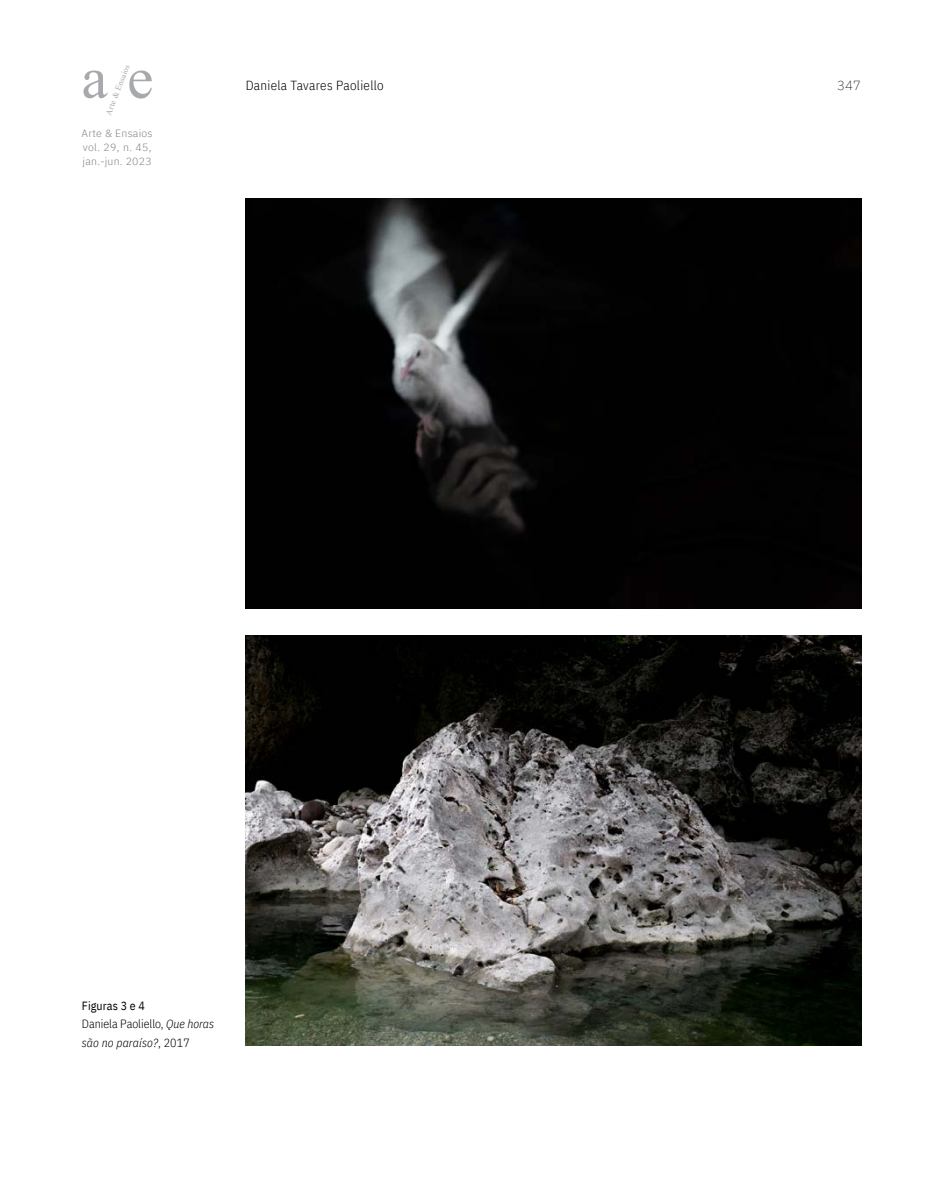
<style>
.page{position:relative;width:943px;height:1191px;background:#fff}
.page>*{position:absolute;margin:0;border:0;box-sizing:border-box;transform-origin:0 0}
.t1{font:59.15px "Times New Roman";color:#a7a9ac}
.t2{font:300 13.12px "IBM Plex Sans Cond";letter-spacing:.025em;color:#000}
.t3{font:200 13.12px "IBM Plex Sans";color:#000}
.t4{font:300 11.9px/18.4px "IBM Plex Sans Cond";color:#000}
.t5{font:300 10.5px/14px "IBM Plex Sans";letter-spacing:.025em;color:#808285;text-align:justify}
.t6{font:8.4px "Times New Roman";color:#a7a9ac}
.s1{font-weight:400}
.s2{font-style:italic}
</style>
<div class="page">
<img style="left:246px;top:198px;width:615px;height:411px">
<img style="left:246px;top:635px;width:615px;height:410px">
<p class="t6" style="left:103px;top:112px;width:55px;rotate:-69deg">Arte &amp; Ensaios</p>
<p class="t5" style="left:82px;top:125px;width:72px">Arte &amp; Ensaios vol. 29, n. 45, jan.-jun. 2023</p>
<h1 class="t1" style="left:81px;top:36px;width:73px">a e</h1>
<p class="t2" style="left:246px;top:75px;width:140px">Daniela Tavares Paoliello</p>
<p class="t3" style="left:837px;top:75px;width:25px">347</p>
<p class="t4" style="left:82px;top:995px;width:134px"><span class="s1">Figuras 3 e 4<br></span>Daniela Paoliello, <span class="s2">Que horas são no paraíso?</span>, 2017</p>
</div>
